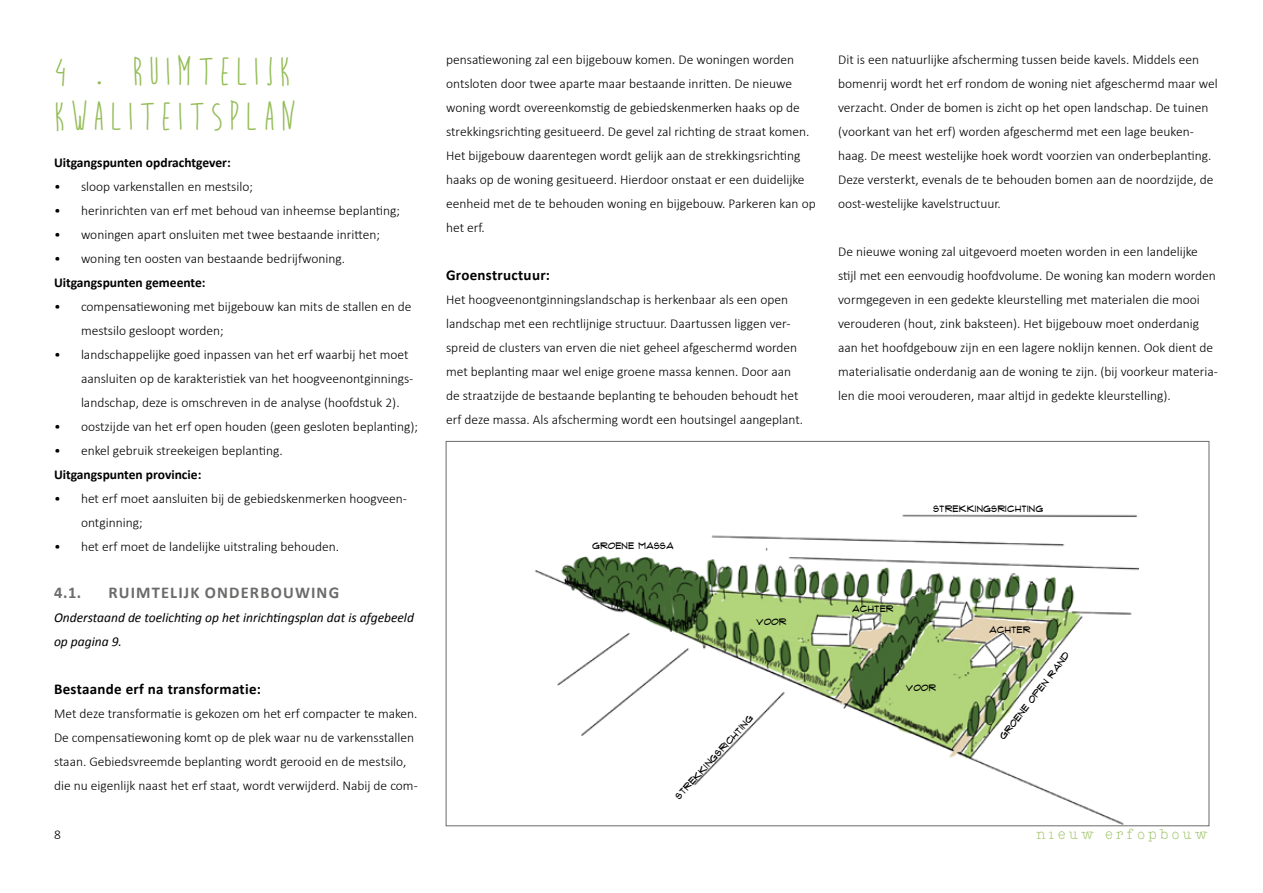
<style>
.page{position:relative;width:1263px;height:893px;background:#fff}
.page>*{position:absolute;margin:0;border:0;box-sizing:border-box;transform-origin:0 0}
.t1{font:700 16.5px "Calibri";letter-spacing:.07em;color:#6b6b6a}
.t2{font:700 15px "Calibri";letter-spacing:.02em;color:#000}
.t3{font:15px "Typewriterhand";letter-spacing:.17em;color:#94bc57}
.t4{font:300 13.5px/24px "Calibri";color:#000}
.t5{font:700 13.5px "Calibri";color:#000}
.t6{font:italic 13.5px/24px "Calibri";color:#000}
.t7{font:9px "Flux Architect";color:#000}
</style>
<div class="page">
<img style="left:534px;top:514px;width:604px;height:310px">
<p class="t5" style="left:54px;top:154px;width:178px">Uitgangspunten opdrachtgever:</p>
<p class="t4" style="left:54px;top:174px;width:201px">• sloop varkenstallen en mestsilo;</p>
<p class="t4" style="left:54px;top:198px;width:348px">• herinrichten van erf met behoud van inheemse beplanting;</p>
<p class="t4" style="left:54px;top:222px;width:327px">• woningen apart onsluiten met twee bestaande inritten;</p>
<p class="t4" style="left:54px;top:246px;width:293px">• woning ten oosten van bestaande bedrijfwoning.</p>
<p class="t5" style="left:54px;top:274px;width:153px">Uitgangspunten gemeente:</p>
<p class="t4" style="left:81px;top:294px;width:332px;text-indent:-27px">• compensatiewoning met bijgebouw kan mits de stallen en de mestsilo gesloopt worden;</p>
<p class="t4" style="left:81px;top:342px;width:334px;text-indent:-27px">• landschappelijke goed inpassen van het erf waarbij het moet aansluiten op de karakteristiek van het hoogveenontginnings&shy;landschap, deze is omschreven in de analyse (hoofdstuk 2).</p>
<p class="t4" style="left:54px;top:414px;width:366px">• oostzijde van het erf open houden (geen gesloten beplanting);</p>
<p class="t4" style="left:54px;top:438px;width:230px">• enkel gebruik streekeigen beplanting.</p>
<p class="t5" style="left:54px;top:466px;width:149px">Uitgangspunten provincie:</p>
<p class="t4" style="left:81px;top:486px;width:328px;text-indent:-27px">• het erf moet aansluiten bij de gebiedskenmerken hoogveen&shy;ontginning;</p>
<p class="t4" style="left:54px;top:534px;width:287px">• het erf moet de landelijke uitstraling behouden.</p>
<p class="t1" style="left:54px;top:581px;width:29px">4.1.</p>
<p class="t1" style="left:108px;top:581px;width:232px">RUIMTELIJK ONDERBOUWING</p>
<p class="t6" style="left:54px;top:604px;width:361px">Onderstaand de toelichting op het inrichtingsplan dat is afgebeeld op pagina 9.</p>
<p class="t2" style="left:54px;top:679px;width:209px">Bestaande erf na transformatie:</p>
<p class="t4" style="left:54px;top:700px;width:365px">Met deze transformatie is gekozen om het erf compacter te maken.<br>De compensatiewoning komt op de plek waar nu de varkensstallen staan. Gebiedsvreemde beplanting wordt gerooid en de mestsilo, die nu eigenlijk naast het erf staat, wordt verwijderd. Nabij de com-</p>
<p class="t4" style="left:54px;top:822px;width:8px">8</p>
<p class="t4" style="left:446px;top:47px;width:371px">pensatiewoning zal een bijgebouw komen. De woningen worden ontsloten door twee aparte maar bestaande inritten. De nieuwe woning wordt overeenkomstig de gebiedskenmerken haaks op de strekkingsrichting gesitueerd. De gevel zal richting de straat komen.<br>Het bijgebouw daarentegen wordt gelijk aan de strekkingsrichting haaks op de woning gesitueerd. Hierdoor onstaat er een duidelijke eenheid met de te behouden woning en bijgebouw. Parkeren kan op het erf.</p>
<p class="t2" style="left:446px;top:266px;width:106px">Groenstructuur:</p>
<p class="t4" style="left:446px;top:287px;width:359px">Het hoogveenontginningslandschap is herkenbaar als een open landschap met een rechtlijnige structuur. Daartussen liggen ver&shy;spreid de clusters van erven die niet geheel afgeschermd worden met beplanting maar wel enige groene massa kennen. Door aan de straatzijde de bestaande beplanting te behouden behoudt het erf deze massa. Als afscherming wordt een houtsingel aangeplant.</p>
<p class="t4" style="left:838px;top:47px;width:381px">Dit is een natuurlijke afscherming tussen beide kavels. Middels een bomenrij wordt het erf rondom de woning niet afgeschermd maar wel verzacht. Onder de bomen is zicht op het open landschap. De tuinen (voorkant van het erf) worden afgeschermd met een lage beuken&shy;haag. De meest westelijke hoek wordt voorzien van onderbeplanting.<br>Deze versterkt, evenals de te behouden bomen aan de noordzijde, de oost-westelijke kavelstructuur.</p>
<p class="t4" style="left:838px;top:239px;width:381px">De nieuwe woning zal uitgevoerd moeten worden in een landelijke stijl met een eenvoudig hoofdvolume. De woning kan modern worden vormgegeven in een gedekte kleurstelling met materialen die mooi verouderen (hout, zink baksteen). Het bijgebouw moet onderdanig aan het hoofdgebouw zijn en een lagere noklijn kennen. Ook dient de materialisatie onderdanig aan de woning te zijn. (bij voorkeur materia&shy;len die mooi verouderen, maar altijd in gedekte kleurstelling).</p>
<p class="t7" style="left:592px;top:540px;width:83px">GROENE MASSA</p>
<p class="t7" style="left:756px;top:616px;width:32px">VOOR</p>
<p class="t7" style="left:673px;top:794px;width:112px;rotate:-48deg">STREKKINGSRICHTING</p>
<p class="t7" style="left:933px;top:503px;width:112px">STREKKINGSRICHTING</p>
<p class="t7" style="left:853px;top:603px;width:43px">ACHTER</p>
<p class="t7" style="left:906px;top:682px;width:32px">VOOR</p>
<p class="t7" style="left:989px;top:623px;width:43px">ACHTER</p>
<p class="t7" style="left:997px;top:734px;width:110px;rotate:-52deg">GROENE OPEN RAND</p>
<p class="t3" style="left:1036px;top:827px;width:174px">nieuw erfopbouw</p>
</div>
